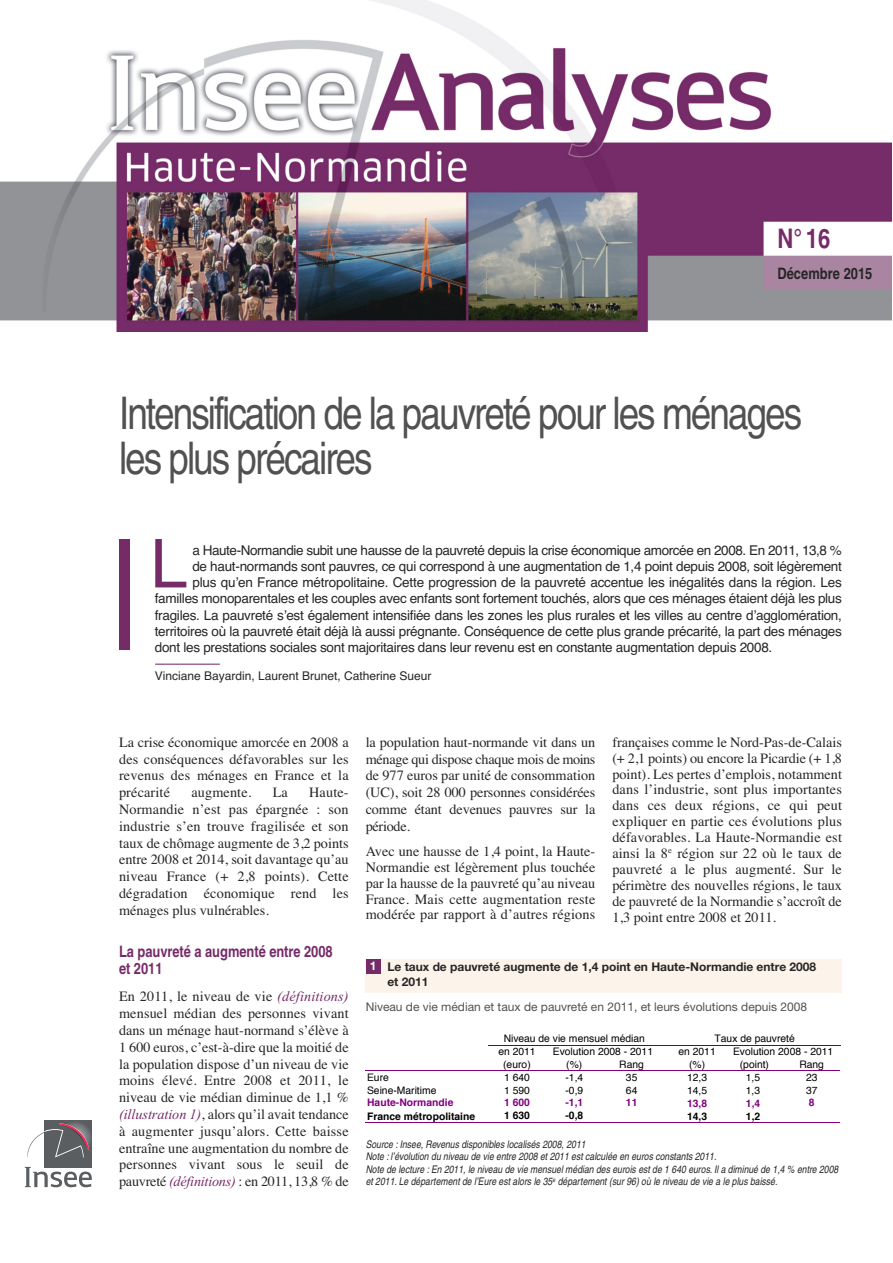
<style>
.page{position:relative;width:893px;height:1263px;background:#fff}
.page>*{position:absolute;margin:0;border:0;box-sizing:border-box;transform-origin:0 0}
.t1{font:67.5px "Helvetica";color:#762b69}
.t2{font:condensed 45px/45px "Helvetica";letter-spacing:-.045em;color:#525152}
.t3{font:700 condensed 27px "Helvetica";color:#762b69}
.t4{font:700 condensed 15.75px/16.8px "Helvetica";letter-spacing:-.005em;color:#762b69}
.t5{font:700 condensed 15.75px "Helvetica";color:#272627}
.t6{font:14.25px/16.8px "Times";letter-spacing:.01em;color:#272627;text-align:justify}
.t7{font:13.5px "Helvetica";letter-spacing:-.02em;color:#272627}
.t8{font:700 12px/14.4px "Helvetica Neue";color:#272627}
.t9{font:12px "Helvetica Neue";color:#525152}
.t10{font:12px "Helvetica";color:#272627}
.t11{font:italic condensed 10.5px/12.6px "Helvetica";color:#272627}
.t12{font:10.35px "Helvetica";color:#000}
.t13{font:700 10.35px "Helvetica";color:#000}
.t14{font:700 10.35px "Helvetica";color:#800080}
.s1{font-family:"Times New Roman";font-style:italic;color:#762b69}
.s2{color:#fff}
</style>
<div class="page">
<div style="left:366px;top:959px;width:476px;height:33px;background:#fcf3ea"></div>
<hr style="left:488px;top:1045px;width:352px;height:1px;background:#650065">
<hr style="left:366px;top:1070px;width:474px;height:1px;background:#800080">
<hr style="left:366px;top:1122px;width:474px;height:1px;background:#800080">
<img style="left:0;top:0;width:892px;height:331px">
<hr style="left:155px;top:664px;width:65px;height:1px;background:#762b69">
<div style="left:119px;top:539px;width:10px;height:111px;background:#762b69"></div>
<div style="left:44px;top:1120px;width:48px;height:47px;background:#5b5e61"></div>
<svg style="left:25px;top:1123px;width:67px;height:64px"></svg>
<div style="left:366px;top:959px;width:15px;height:15px;background:#762b69"></div>
<h3 class="t3" style="left:777px;top:229px;width:55px">N°16</h3>
<p class="t5" style="left:777px;top:268px;width:97px">Décembre 2015</p>
<h2 class="t2" style="left:119px;top:395px;width:685px">Intensification de la pauvreté pour les ménages les plus précaires</h2>
<h1 class="t1" style="left:150px;top:525px;width:39px">L</h1>
<p class="t7" style="left:192px;top:542px;width:651px">a Haute-Normandie subit une hausse de la pauvreté depuis la crise économique amorcée en 2008. En 2011, 13,8 %</p>
<p class="t7" style="left:192px;top:558px;width:651px">de haut-normands sont pauvres, ce qui correspond à une augmentation de 1,4 point depuis 2008, soit légèrement</p>
<p class="t7" style="left:192px;top:574px;width:651px">plus qu’en France métropolitaine. Cette progression de la pauvreté accentue les inégalités dans la région. Les</p>
<p class="t7" style="left:155px;top:591px;width:689px">familles monoparentales et les couples avec enfants sont fortement touchés, alors que ces ménages étaient déjà les plus</p>
<p class="t7" style="left:155px;top:607px;width:689px">fragiles. La pauvreté s’est également intensifiée dans les zones les plus rurales et les villes au centre d’agglomération,</p>
<p class="t7" style="left:155px;top:623px;width:689px">territoires où la pauvreté était déjà là aussi prégnante. Conséquence de cette plus grande précarité, la part des ménages</p>
<p class="t7" style="left:155px;top:639px;width:619px">dont les prestations sociales sont majoritaires dans leur revenu est en constante augmentation depuis 2008.</p>
<p class="t10" style="left:155px;top:669px;width:278px">Vinciane Bayardin, Laurent Brunet, Catherine Sueur</p>
<p class="t6" style="left:119px;top:733px;width:231px">La crise économique amorcée en 2008 a des conséquences défavorables sur les revenus des ménages en France et la précarité</p>
<p class="t6" style="left:119px;top:784px;width:231px;text-indent:190px">Haute-Normandie n’est pas épargnée : son industrie s’en trouve fragilisée et son taux de chômage augmente de 3,2 points entre 2008 et 2014, soit davantage qu’au niveau France (+ 2,8 points). Cette dégradation économique rend les ménages plus vulnérables.</p>
<p class="t4" style="left:119px;top:945px;width:215px">La pauvreté a augmenté entre 2008 et 2011</p>
<p class="t6" style="left:119px;top:988px;width:231px">En 2011, le niveau de vie <span class="s1">(définitions) </span>mensuel médian des personnes vivant dans un ménage haut-normand s’élève à 1 600 euros, c’est-à-dire que la moitié de la population dispose d’un niveau de vie moins élevé. Entre 2008 et 2011, le niveau de vie médian diminue de 1,1 % <span class="s1">(illustration 1)</span>, alors qu’il avait tendance à augmenter jusqu’alors. Cette baisse entraîne une augmentation du nombre de personnes vivant sous le seuil de pauvreté <span class="s1">(définitions)</span> : en 2011, 13,8 % de</p>
<p class="t6" style="left:191px;top:784px;width:62px">augmente.</p>
<p class="t6" style="left:273px;top:784px;width:17px">La</p>
<p class="t6" style="left:366px;top:733px;width:231px">la population haut-normande vit dans un ménage qui dispose chaque mois de moins de 977 euros par unité de consommation (UC), soit 28 000 personnes considérées comme étant devenues pauvres sur la période.</p>
<p class="t6" style="left:366px;top:843px;width:231px;line-height:15.9px">Avec une hausse de 1,4 point, la Haute-Normandie est légèrement plus touchée par la hausse de la pauvreté qu’au niveau France. Mais cette augmentation reste modérée par rapport à d’autres régions</p>
<p class="t6" style="left:612px;top:734px;width:231px;line-height:15.9px">françaises comme le Nord-Pas-de-Calais (+ 2,1 points) ou encore la Picardie (+ 1,8 point). Les pertes d’emplois, notamment dans l’industrie, sont plus importantes dans ces deux régions, ce qui peut expliquer en partie ces évolutions plus défavorables. La Haute-Normandie est ainsi la 8<sup>e</sup> région sur 22 où le taux de pauvreté a le plus augmenté. Sur le périmètre des nouvelles régions, le taux de pauvreté de la Normandie s’accroît de 1,3 point entre 2008 et 2011.</p>
<p class="t8" style="left:387px;top:961px;width:430px;text-indent:-17px"><span class="s2">1</span> Le taux de pauvreté augmente de 1,4 point en Haute-Normandie entre 2008 et 2011</p>
<p class="t9" style="left:366px;top:1002px;width:443px">Niveau de vie médian et taux de pauvreté en 2011, et leurs évolutions depuis 2008</p>
<p class="t12" style="left:504px;top:1034px;width:143px">Niveau de vie mensuel médian</p>
<p class="t12" style="left:714px;top:1034px;width:82px">Taux de pauvreté</p>
<p class="t12" style="left:553px;top:1047px;width:102px">Evolution 2008 - 2011</p>
<p class="t12" style="left:733px;top:1047px;width:102px">Evolution 2008 - 2011</p>
<p class="t12" style="left:498px;top:1047px;width:39px">en 2011</p>
<p class="t12" style="left:678px;top:1047px;width:39px">en 2011</p>
<p class="t12" style="left:503px;top:1060px;width:29px">(euro)</p>
<p class="t12" style="left:566px;top:1060px;width:18px">(%)</p>
<p class="t12" style="left:619px;top:1060px;width:26px">Rang</p>
<p class="t12" style="left:689px;top:1060px;width:18px">(%)</p>
<p class="t12" style="left:740px;top:1060px;width:31px">(point)</p>
<p class="t12" style="left:799px;top:1060px;width:26px">Rang</p>
<p class="t12" style="left:367px;top:1073px;width:23px">Eure</p>
<p class="t12" style="left:504px;top:1073px;width:27px">1 640</p>
<p class="t12" style="left:565px;top:1073px;width:19px">-1,4</p>
<p class="t12" style="left:626px;top:1073px;width:13px">35</p>
<p class="t12" style="left:687px;top:1073px;width:22px">12,3</p>
<p class="t12" style="left:746px;top:1073px;width:16px">1,5</p>
<p class="t12" style="left:806px;top:1073px;width:13px">23</p>
<p class="t12" style="left:367px;top:1086px;width:71px">Seine-Maritime</p>
<p class="t12" style="left:504px;top:1086px;width:27px">1 590</p>
<p class="t12" style="left:565px;top:1086px;width:19px">-0,9</p>
<p class="t12" style="left:626px;top:1086px;width:13px">64</p>
<p class="t12" style="left:687px;top:1086px;width:22px">14,5</p>
<p class="t12" style="left:746px;top:1086px;width:16px">1,3</p>
<p class="t12" style="left:806px;top:1086px;width:13px">37</p>
<p class="t14" style="left:367px;top:1098px;width:88px">Haute-Normandie</p>
<p class="t14" style="left:504px;top:1098px;width:27px">1 600</p>
<p class="t14" style="left:565px;top:1098px;width:19px">-1,1</p>
<p class="t14" style="left:626px;top:1098px;width:13px">11</p>
<p class="t14" style="left:687px;top:1099px;width:22px">13,8</p>
<p class="t14" style="left:746px;top:1099px;width:16px">1,4</p>
<p class="t14" style="left:809px;top:1098px;width:7px">8</p>
<p class="t13" style="left:367px;top:1112px;width:110px">France métropolitaine</p>
<p class="t13" style="left:504px;top:1111px;width:27px">1 630</p>
<p class="t13" style="left:565px;top:1111px;width:19px">-0,8</p>
<p class="t13" style="left:687px;top:1112px;width:22px">14,3</p>
<p class="t13" style="left:746px;top:1112px;width:16px">1,2</p>
<p class="t11" style="left:366px;top:1138px;width:474px">Source : Insee, Revenus disponibles localisés 2008, 2011<br>Note : l’évolution du niveau de vie entre 2008 et 2011 est calculée en euros constants 2011.<br>Note de lecture : En 2011, le niveau de vie mensuel médian des eurois est de 1 640 euros. Il a diminué de 1,4 % entre 2008 et 2011. Le département de l’Eure est alors le 35<sup>e</sup> département (sur 96) où le niveau de vie a le plus baissé.</p>
</div>
